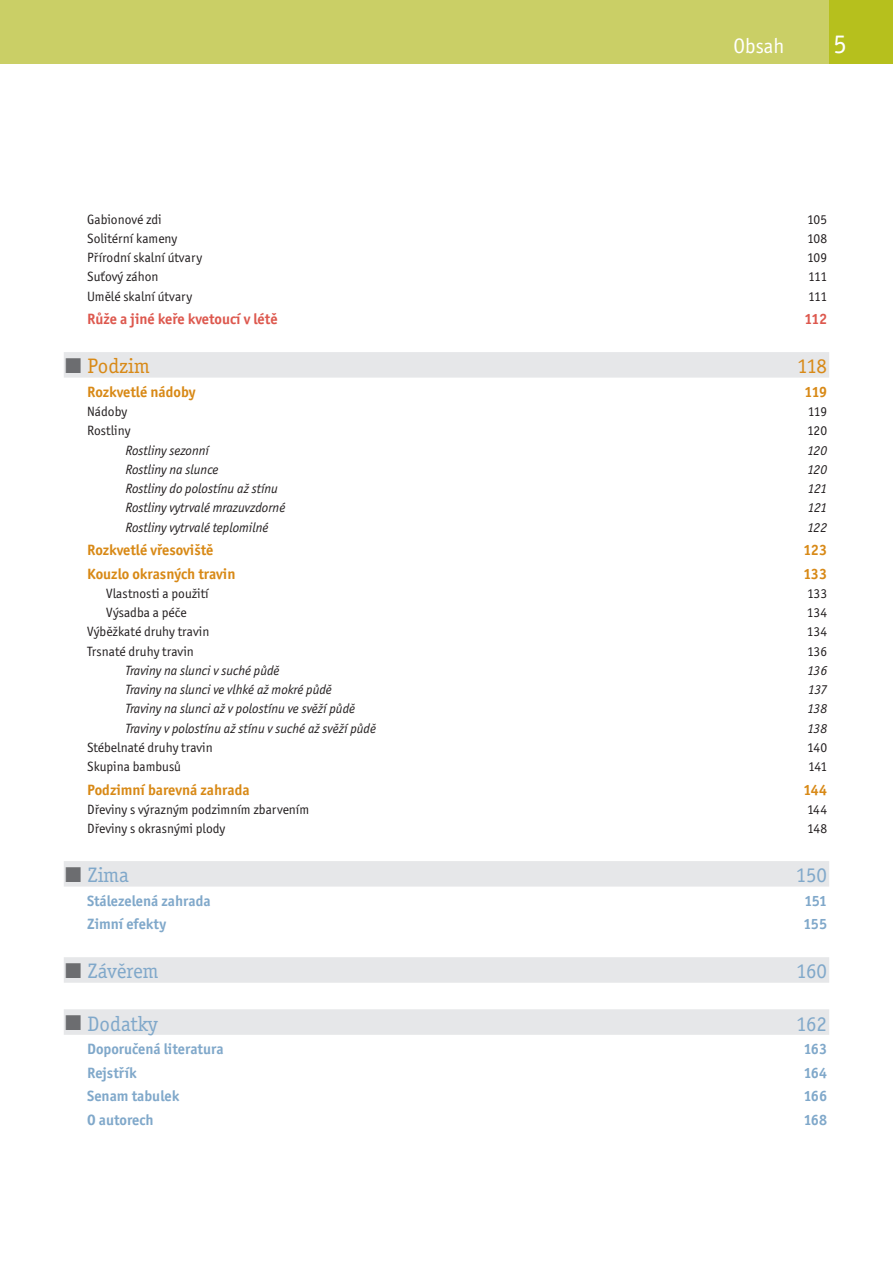
<style>
.page{position:relative;width:893px;height:1263px;background:#fff}
.page>*{position:absolute;margin:0;border:0;box-sizing:border-box;transform-origin:0 0}
.t1{font:27px "Officina San Itc TCE Boo";color:#fff}
.t2{font:21px "Officina Ser Itc TCE Boo";color:#80a8ca}
.t3{font:21px "Officina Ser Itc TCE Boo";color:#d88916}
.t4{font:21px "Officina San Itc TCE Boo";color:#fff}
.t5{font:700 15px "Officina Sans Itc TOT";color:#80a8ca}
.t6{font:700 15px "Officina Sans Itc TOT";color:#d88916}
.t7{font:700 15px "Officina Sans Itc TOT";color:#dd584e}
.t8{font:13.5px "Officina San Itc TCE Boo";color:#231f20}
.t9{font:13.5px "Officina San Itc TCE Boo Ita";color:#231f20}
.s1{color:#6c6d70}
</style>
<div class="page">
<div style="left:0;top:0;width:829px;height:64px;background:#cacf66"></div>
<div style="left:829px;top:0;width:64px;height:64px;background:#b6c01d"></div>
<div style="left:64px;top:352px;width:765px;height:26px;background:#e6e7e9"></div>
<div style="left:64px;top:861px;width:765px;height:25px;background:#e6e7e9"></div>
<div style="left:64px;top:957px;width:765px;height:26px;background:#e6e7e9"></div>
<div style="left:64px;top:1009px;width:765px;height:26px;background:#e6e7e9"></div>
<h2 class="t4" style="left:734px;top:34px;width:52px">Obsah</h2>
<h1 class="t1" style="left:833px;top:28px;width:15px">5</h1>
<p class="t8" style="left:87px;top:211px;width:76px">Gabionové zdi</p>
<p class="t8" style="left:807px;top:211px;width:21px">105</p>
<p class="t8" style="left:87px;top:231px;width:92px">Solitérní kameny</p>
<p class="t8" style="left:807px;top:231px;width:21px">108</p>
<p class="t8" style="left:87px;top:250px;width:116px">Přírodní skalní útvary</p>
<p class="t8" style="left:807px;top:250px;width:21px">109</p>
<p class="t8" style="left:87px;top:269px;width:73px">Suťový záhon</p>
<p class="t8" style="left:808px;top:269px;width:20px">111</p>
<p class="t8" style="left:87px;top:288px;width:106px">Umělé skalní útvary</p>
<p class="t8" style="left:808px;top:288px;width:20px">111</p>
<p class="t7" style="left:87px;top:310px;width:192px">Růže a jiné keře kvetoucí v létě</p>
<p class="t7" style="left:804px;top:310px;width:24px">112</p>
<h2 class="t3" style="left:64px;top:354px;width:87px"><span class="s1">■</span> Podzim</h2>
<h2 class="t3" style="left:797px;top:354px;width:32px">118</h2>
<p class="t6" style="left:87px;top:382px;width:110px">Rozkvetlé nádoby</p>
<p class="t6" style="left:804px;top:382px;width:24px">119</p>
<p class="t8" style="left:87px;top:404px;width:42px">Nádoby</p>
<p class="t8" style="left:808px;top:404px;width:21px">119</p>
<p class="t8" style="left:87px;top:423px;width:45px">Rostliny</p>
<p class="t8" style="left:807px;top:423px;width:21px">120</p>
<p class="t9" style="left:125px;top:442px;width:85px">Rostliny sezonní</p>
<p class="t9" style="left:807px;top:442px;width:21px">120</p>
<p class="t9" style="left:125px;top:462px;width:95px">Rostliny na slunce</p>
<p class="t9" style="left:807px;top:462px;width:21px">120</p>
<p class="t9" style="left:125px;top:481px;width:154px">Rostliny do polostínu až stínu</p>
<p class="t9" style="left:808px;top:481px;width:21px">121</p>
<p class="t9" style="left:125px;top:500px;width:161px">Rostliny vytrvalé mrazuvzdorné</p>
<p class="t9" style="left:808px;top:500px;width:21px">121</p>
<p class="t9" style="left:125px;top:519px;width:144px">Rostliny vytrvalé teplomilné</p>
<p class="t9" style="left:807px;top:519px;width:21px">122</p>
<p class="t6" style="left:87px;top:541px;width:128px">Rozkvetlé vřesoviště</p>
<p class="t6" style="left:803px;top:541px;width:25px">123</p>
<p class="t6" style="left:87px;top:564px;width:150px">Kouzlo okrasných travin</p>
<p class="t6" style="left:803px;top:564px;width:25px">133</p>
<p class="t8" style="left:106px;top:585px;width:104px">Vlastnosti a použití</p>
<p class="t8" style="left:807px;top:585px;width:22px">133</p>
<p class="t8" style="left:106px;top:605px;width:82px">Výsadba a péče</p>
<p class="t8" style="left:807px;top:605px;width:22px">134</p>
<p class="t8" style="left:87px;top:624px;width:124px">Výběžkaté druhy travin</p>
<p class="t8" style="left:807px;top:624px;width:22px">134</p>
<p class="t8" style="left:87px;top:643px;width:108px">Trsnaté druhy travin</p>
<p class="t8" style="left:807px;top:643px;width:22px">136</p>
<p class="t9" style="left:125px;top:663px;width:156px">Traviny na slunci v suché půdě</p>
<p class="t9" style="left:807px;top:663px;width:21px">136</p>
<p class="t9" style="left:125px;top:682px;width:208px">Traviny na slunci ve vlhké až mokré půdě</p>
<p class="t9" style="left:808px;top:682px;width:20px">137</p>
<p class="t9" style="left:125px;top:701px;width:231px">Traviny na slunci až v polostínu ve svěží půdě</p>
<p class="t9" style="left:807px;top:701px;width:21px">138</p>
<p class="t9" style="left:125px;top:720px;width:252px">Traviny v polostínu až stínu v suché až svěží půdě</p>
<p class="t9" style="left:807px;top:720px;width:21px">138</p>
<p class="t8" style="left:87px;top:740px;width:127px">Stébelnaté druhy travin</p>
<p class="t8" style="left:807px;top:740px;width:21px">140</p>
<p class="t8" style="left:87px;top:759px;width:95px">Skupina bambusů</p>
<p class="t8" style="left:808px;top:759px;width:20px">141</p>
<p class="t6" style="left:87px;top:780px;width:164px">Podzimní barevná zahrada</p>
<p class="t6" style="left:803px;top:780px;width:25px">144</p>
<p class="t8" style="left:87px;top:802px;width:224px">Dřeviny s výrazným podzimním zbarvením</p>
<p class="t8" style="left:807px;top:802px;width:22px">144</p>
<p class="t8" style="left:87px;top:821px;width:140px">Dřeviny s okrasnými plody</p>
<p class="t8" style="left:807px;top:821px;width:21px">148</p>
<h2 class="t2" style="left:64px;top:863px;width:67px"><span class="s1">■</span> Zima</h2>
<h2 class="t2" style="left:796px;top:863px;width:33px">150</h2>
<p class="t5" style="left:87px;top:891px;width:125px">Stálezelená zahrada</p>
<p class="t5" style="left:804px;top:891px;width:24px">151</p>
<p class="t5" style="left:87px;top:915px;width:80px">Zimní efekty</p>
<p class="t5" style="left:803px;top:915px;width:25px">155</p>
<h2 class="t2" style="left:64px;top:959px;width:96px"><span class="s1">■</span> Závěrem</h2>
<h2 class="t2" style="left:796px;top:959px;width:32px">160</h2>
<h2 class="t2" style="left:64px;top:1011px;width:95px"><span class="s1">■</span> Dodatky</h2>
<h2 class="t2" style="left:796px;top:1011px;width:32px">162</h2>
<p class="t5" style="left:87px;top:1040px;width:138px">Doporučená literatura</p>
<p class="t5" style="left:804px;top:1040px;width:25px">163</p>
<p class="t5" style="left:87px;top:1063px;width:51px">Rejstřík</p>
<p class="t5" style="left:804px;top:1063px;width:25px">164</p>
<p class="t5" style="left:87px;top:1087px;width:94px">Senam tabulek</p>
<p class="t5" style="left:804px;top:1087px;width:25px">166</p>
<p class="t5" style="left:87px;top:1110px;width:68px">O autorech</p>
<p class="t5" style="left:804px;top:1110px;width:25px">168</p>
</div>
